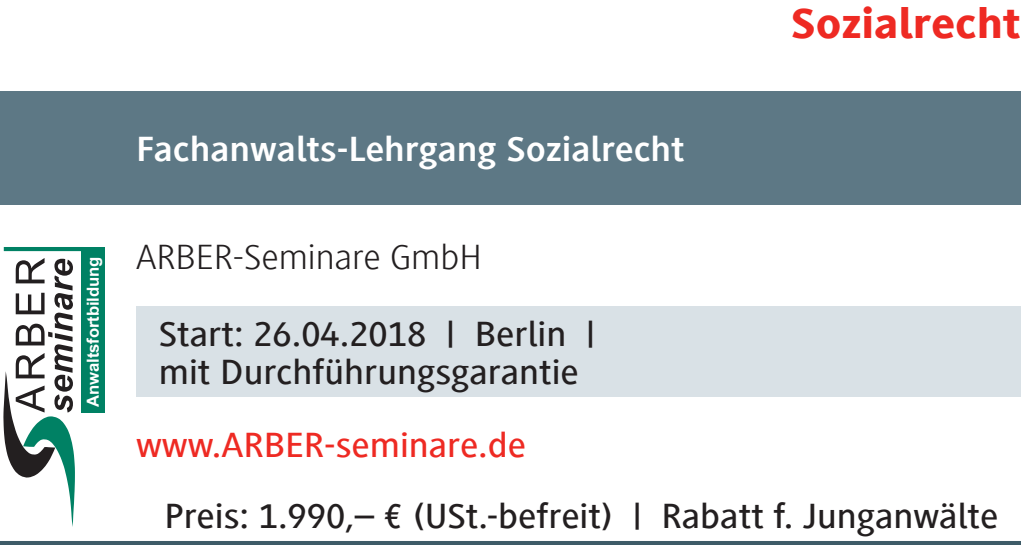
<style>
.page{position:relative;width:1021px;height:545px;background:#fff}
.page>*{position:absolute;margin:0;border:0;box-sizing:border-box;transform-origin:0 0}
.t1{font:800 44px "Generis Sans Com";color:#ee2a23;scale:1.08 1}
.t2{font:500 36px/38px "Generis Sans Com";color:#231f20;scale:1.08 1}
.t3{font:700 36px "Generis Sans Com";color:#fff;scale:1.08 1}
.t4{font:500 36px "Generis Sans Com";color:#ee2a23;scale:1.08 1}
.t5{font:300 36px "Generis Sans Com";color:#231f20;scale:1.08 1}
.t6{font:700 16.8px "Arial";letter-spacing:-.005em;color:#fff}
</style>
<div class="page">
<div style="left:0;top:91px;width:1020px;height:113px;background:#5d7885"></div>
<div style="left:136px;top:306px;width:884px;height:91px;background:#d9e1e6"></div>
<hr style="left:0;top:541px;width:1020px;height:3px;background:#3e5b68">
<hr style="left:4px;top:247px;width:80px;height:4px;background:#008164">
<svg style="left:3px;top:258px;width:72px;height:268px"></svg>
<div style="left:81px;top:247px;width:23px;height:165px;background:#008164"></div>
<p class="t1" style="left:790px;top:-1px;width:215px">Sozialrecht</p>
<p class="t6" style="left:82px;top:406px;width:152px;rotate:-90deg">Anwaltsfortbildung</p>
<p class="t3" style="left:136px;top:129px;width:509px">Fachanwalts-Lehrgang Sozialrecht</p>
<p class="t5" style="left:136px;top:237px;width:321px">ARBER-Seminare GmbH</p>
<p class="t2" style="left:159px;top:315px;width:406px">Start: 26.04.2018 | Berlin | mit Durchführungsgarantie</p>
<p class="t4" style="left:136px;top:425px;width:362px">www.ARBER-seminare.de</p>
<p class="t2" style="left:164px;top:497px;width:773px">Preis: 1.990,– € (USt.-befreit) | Rabatt f. Junganwälte</p>
</div>
